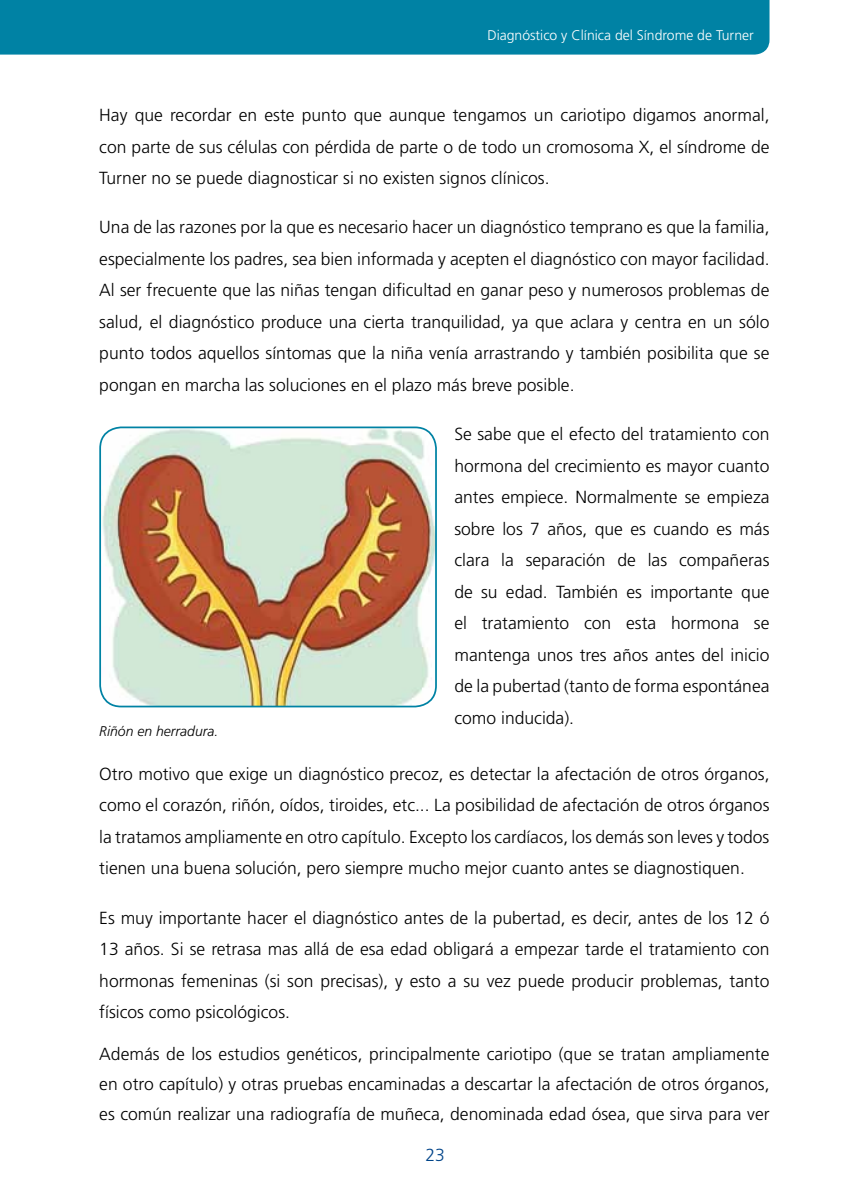
<style>
.page{position:relative;width:844px;height:1191px;background:#fff}
.page>*{position:absolute;margin:0;border:0;box-sizing:border-box;transform-origin:0 0}
.t1{font:300 17.5px/31.5px "Frutiger";color:#000;text-align:justify}
.t2{font:300 17.5px "Frutiger";color:#004489}
.t3{font:300 14px "Frutiger";color:#fff}
.t4{font:italic 300 14px "Frutiger";color:#000}
</style>
<div class="page">
<img style="left:102px;top:429px;width:334px;height:277px">
<div style="left:99px;top:426px;width:338px;height:281px;border:2px solid #0082a4;border-radius:21px"></div>
<div style="left:0;top:0;width:769px;height:55px;background:#0082a4"></div>
<p class="t3" style="left:487px;top:27px;width:268px">Diagnóstico y Clínica del Síndrome de Turner</p>
<p class="t1" style="left:99px;top:100px;width:671px">Hay que recordar en este punto que aunque tengamos un cariotipo digamos anormal, con parte de sus células con pérdida de parte o de todo un cromosoma X, el síndrome de Turner no se puede diagnosticar si no existen signos clínicos.</p>
<p class="t1" style="left:99px;top:212px;width:671px">Una de las razones por la que es necesario hacer un diagnóstico temprano es que la familia, especialmente los padres, sea bien informada y acepten el diagnóstico con mayor facilidad.<br>Al ser frecuente que las niñas tengan dificultad en ganar peso y numerosos problemas de salud, el diagnóstico produce una cierta tranquilidad, ya que aclara y centra en un sólo punto todos aquellos síntomas que la niña venía arrastrando y también posibilita que se pongan en marcha las soluciones en el plazo más breve posible.</p>
<p class="t1" style="left:454px;top:418px;width:316px">Se sabe que el efecto del tratamiento con hormona del crecimiento es mayor cuanto antes empiece. Normalmente se empieza sobre los 7 años, que es cuando es más clara la separación de las compañeras de su edad. También es importante que el tratamiento con esta hormona se mantenga unos tres años antes del inicio de la pubertad (tanto de forma espontánea como inducida).</p>
<p class="t4" style="left:99px;top:723px;width:121px">Riñón en herradura.</p>
<p class="t1" style="left:99px;top:758px;width:671px">Otro motivo que exige un diagnóstico precoz, es detectar la afectación de otros órganos, como el corazón, riñón, oídos, tiroides, etc... La posibilidad de afectación de otros órganos la tratamos ampliamente en otro capítulo. Excepto los cardíacos, los demás son leves y todos tienen una buena solución, pero siempre mucho mejor cuanto antes se diagnostiquen.</p>
<p class="t1" style="left:99px;top:901px;width:671px">Es muy importante hacer el diagnóstico antes de la pubertad, es decir, antes de los 12 ó 13 años. Si se retrasa mas allá de esa edad obligará a empezar tarde el tratamiento con hormonas femeninas (si son precisas), y esto a su vez puede producir problemas, tanto físicos como psicológicos.</p>
<p class="t1" style="left:99px;top:1039px;width:671px;line-height:29.8px">Además de los estudios genéticos, principalmente cariotipo (que se tratan ampliamente en otro capítulo) y otras pruebas encaminadas a descartar la afectación de otros órganos, es común realizar una radiografía de muñeca, denominada edad ósea, que sirva para ver</p>
<p class="t2" style="left:425px;top:1145px;width:21px">23</p>
</div>
